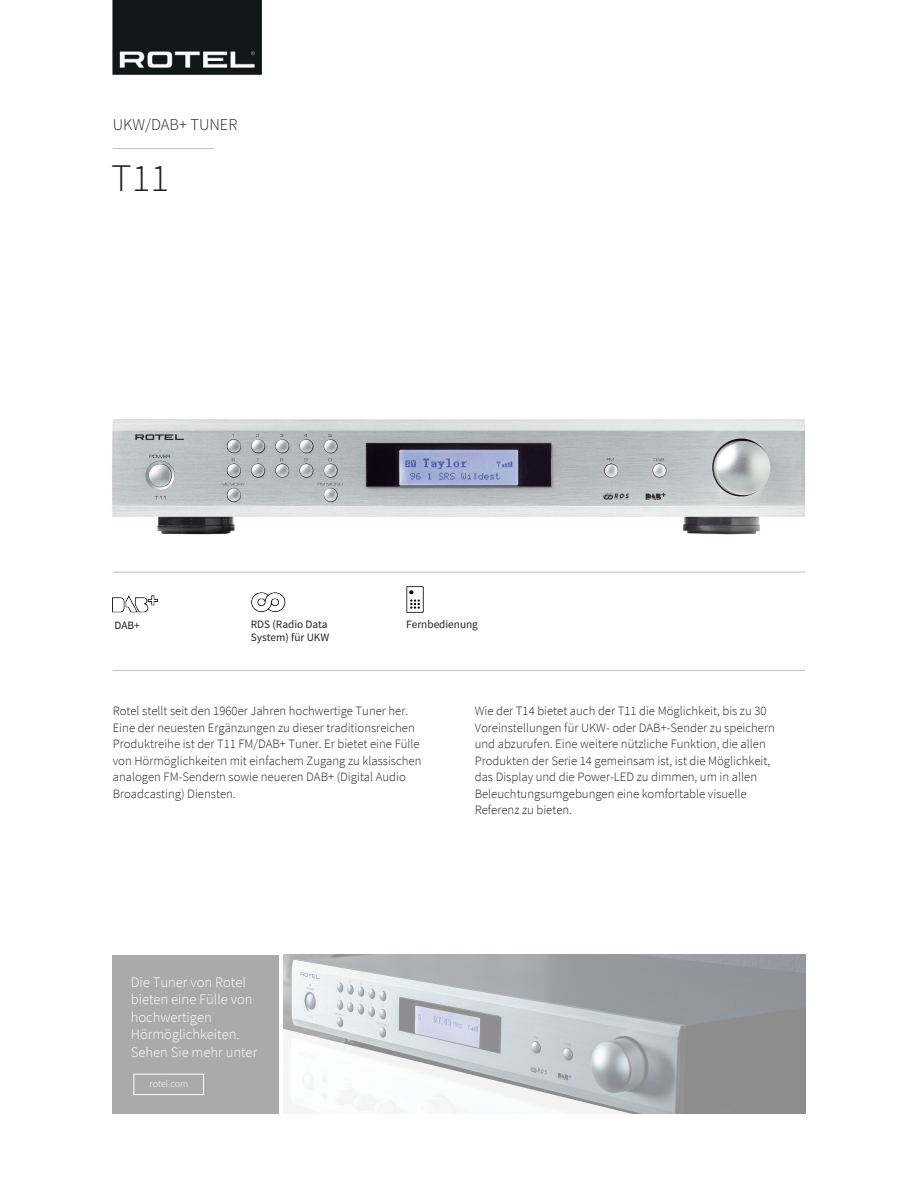
<style>
.page{position:relative;width:918px;height:1188px;background:#fff}
.page>*{position:absolute;margin:0;border:0;box-sizing:border-box;transform-origin:0 0}
.t1{font:300 39px "Source Sans Pro";color:#231f20}
.t2{font:300 16.5px "Source Sans Pro";color:#231f20}
.t3{font:300 14.55px/17.5px "Source Sans Pro";color:#fff}
.t4{font:300 12.75px/16.5px "Source Sans Pro";color:#231f20}
.t5{font:11.25px/13.5px "Source Sans Pro";color:#231f20}
.t6{font:300 10.05px "Source Sans Pro";letter-spacing:-.005em;color:#fff}
</style>
<div class="page">
<hr style="left:113px;top:148px;width:101px;height:1px;background:#bcbdc0">
<img style="left:112px;top:0;width:150px;height:74px">
<hr style="left:113px;top:572px;width:692px;height:1px;background:#bcbdc0">
<hr style="left:113px;top:670px;width:692px;height:1px;background:#bcbdc0">
<div style="left:113px;top:955px;width:166px;height:159px;background:#aaa"></div>
<img style="left:112px;top:419px;width:694px;height:116px">
<img style="left:112px;top:595px;width:46px;height:18px">
<img style="left:251px;top:592px;width:35px;height:21px">
<img style="left:284px;top:955px;width:521px;height:159px">
<img style="left:406px;top:586px;width:18px;height:26px">
<svg style="left:283px;top:1028px;width:361px;height:86px"></svg>
<div style="left:133px;top:1074px;width:71px;height:21px;border:1px solid #fff"></div>
<p class="t2" style="left:113px;top:115px;width:126px">UKW/DAB+ TUNER</p>
<h1 class="t1" style="left:111px;top:154px;width:59px">T11</h1>
<p class="t5" style="left:114px;top:618px;width:27px">DAB+</p>
<p class="t5" style="left:251px;top:618px;width:80px">RDS (Radio Data<br>System) für UKW</p>
<p class="t5" style="left:406px;top:617px;width:73px">Fernbedienung</p>
<p class="t4" style="left:113px;top:703px;width:310px">Rotel stellt seit den 1960er Jahren hochwertige Tuner her.<br>Eine der neuesten Ergänzungen zu dieser traditionsreichen Produktreihe ist der T11 FM/DAB+ Tuner. Er bietet eine Fülle von Hörmöglichkeiten mit einfachem Zugang zu klassischen analogen FM-Sendern sowie neueren DAB+ (Digital Audio Broadcasting) Diensten.</p>
<p class="t4" style="left:475px;top:703px;width:302px">Wie der T14 bietet auch der T11 die Möglichkeit, bis zu 30<br>Voreinstellungen für UKW- oder DAB+-Sender zu speichern und abzurufen. Eine weitere nützliche Funktion, die allen Produkten der Serie 14 gemeinsam ist, ist die Möglichkeit, das Display und die Power-LED zu dimmen, um in allen Beleuchtungsumgebungen eine komfortable visuelle Referenz zu bieten.</p>
<p class="t3" style="left:131px;top:973px;width:128px">Die Tuner von Rotel bieten eine Fülle von hochwertigen<br>Hörmöglichkeiten.<br>Sehen Sie mehr unter</p>
<p class="t6" style="left:150px;top:1078px;width:40px">rotel.com</p>
</div>
